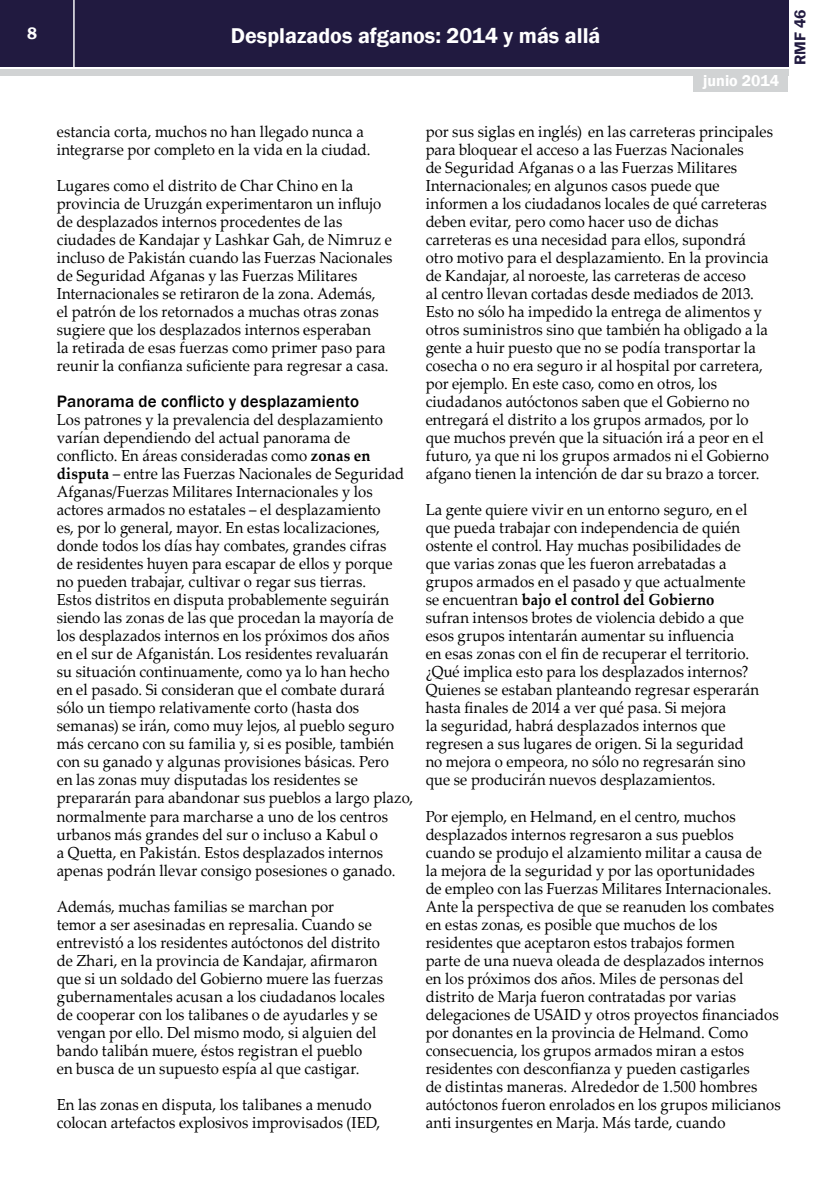
<style>
.page{position:relative;width:840px;height:1191px;background:#fff}
.page>*{position:absolute;margin:0;border:0;box-sizing:border-box;transform-origin:0 0}
.t1{font:600 22px "Franklin Gothic";color:#fff}
.t2{font:500 17px "Franklin Gothic";letter-spacing:.01em;color:#000}
.t3{font:600 17px "Franklin Gothic";color:#fff}
.t4{font:16px/18px "Palatino Linotype";letter-spacing:.005em;color:#000;scale:.93 1}
.t5{font:600 16px "Franklin Gothic";color:#fff}
.t6{font:600 16px "Franklin Gothic";color:#211a40}
.s1{font-weight:700}
</style>
<div class="page">
<div style="left:0;top:0;width:787px;height:66px;background:#211a40"></div>
<div style="left:0;top:69px;width:787px;height:6px;background:#d1d3d4"></div>
<hr style="left:73px;top:0;width:2px;height:67px;background:#fff">
<div style="left:693px;top:74px;width:94px;height:18px;background:#d1d3d4"></div>
<p class="t3" style="left:27px;top:23px;width:11px">8</p>
<h1 class="t1" style="left:231px;top:22px;width:371px">Desplazados afganos: 2014 y más allá</h1>
<p class="t5" style="left:702px;top:71px;width:77px">junio 2014</p>
<p class="t6" style="left:789px;top:65px;width:57px;rotate:-90deg">RMF 46</p>
<p class="t4" style="left:57px;top:122px;width:339px">estancia corta, muchos no han llegado nunca a integrarse por completo en la vida en la ciudad.</p>
<p class="t4" style="left:57px;top:176px;width:362px">Lugares como el distrito de Char Chino en la provincia de Uruzgán experimentaron un influjo de desplazados internos procedentes de las ciudades de Kandajar y Lashkar Gah, de Nimruz e incluso de Pakistán cuando las Fuerzas Nacionales de Seguridad Afganas y las Fuerzas Militares Internacionales se retiraron de la zona. Además,<br>el patrón de los retornados a muchas otras zonas sugiere que los desplazados internos esperaban<br>la retirada de esas fuerzas como primer paso para reunir la confianza suficiente para regresar a casa.</p>
<p class="t2" style="left:57px;top:391px;width:304px">Panorama de conflicto y desplazamiento</p>
<p class="t4" style="left:57px;top:410px;width:385px">Los patrones y la prevalencia del desplazamiento varían dependiendo del actual panorama de conflicto. En áreas consideradas como <span class="s1">zonas en disputa</span> – entre las Fuerzas Nacionales de Seguridad Afganas/Fuerzas Militares Internacionales y los actores armados no estatales – el desplazamiento<br>es, por lo general, mayor. En estas localizaciones, donde todos los días hay combates, grandes cifras<br>de residentes huyen para escapar de ellos y porque<br>no pueden trabajar, cultivar o regar sus tierras.<br>Estos distritos en disputa probablemente seguirán siendo las zonas de las que procedan la mayoría de los desplazados internos en los próximos dos años<br>en el sur de Afganistán. Los residentes revaluarán<br>su situación continuamente, como ya lo han hecho<br>en el pasado. Si consideran que el combate durará sólo un tiempo relativamente corto (hasta dos semanas) se irán, como muy lejos, al pueblo seguro más cercano con su familia y, si es posible, también con su ganado y algunas provisiones básicas. Pero<br>en las zonas muy disputadas los residentes se prepararán para abandonar sus pueblos a largo plazo, normalmente para marcharse a uno de los centros urbanos más grandes del sur o incluso a Kabul o<br>a Quetta, en Pakistán. Estos desplazados internos apenas podrán llevar consigo posesiones o ganado.</p>
<p class="t4" style="left:57px;top:896px;width:354px">Además, muchas familias se marchan por<br>temor a ser asesinadas en represalia. Cuando se entrevistó a los residentes autóctonos del distrito de Zhari, en la provincia de Kandajar, afirmaron que si un soldado del Gobierno muere las fuerzas gubernamentales acusan a los ciudadanos locales de cooperar con los talibanes o de ayudarles y se vengan por ello. Del mismo modo, si alguien del bando talibán muere, éstos registran el pueblo<br>en busca de un supuesto espía al que castigar.</p>
<p class="t4" style="left:57px;top:1094px;width:349px">En las zonas en disputa, los talibanes a menudo colocan artefactos explosivos improvisados (IED,</p>
<p class="t4" style="left:425px;top:122px;width:375px">por sus siglas en inglés) en las carreteras principales para bloquear el acceso a las Fuerzas Nacionales<br>de Seguridad Afganas o a las Fuerzas Militares Internacionales; en algunos casos puede que informen a los ciudadanos locales de qué carreteras deben evitar, pero como hacer uso de dichas carreteras es una necesidad para ellos, supondrá otro motivo para el desplazamiento. En la provincia de Kandajar, al noroeste, las carreteras de acceso<br>al centro llevan cortadas desde mediados de 2013.<br>Esto no sólo ha impedido la entrega de alimentos y otros suministros sino que también ha obligado a la gente a huir puesto que no se podía transportar la cosecha o no era seguro ir al hospital por carretera, por ejemplo. En este caso, como en otros, los ciudadanos autóctonos saben que el Gobierno no entregará el distrito a los grupos armados, por lo que muchos prevén que la situación irá a peor en el futuro, ya que ni los grupos armados ni el Gobierno afgano tienen la intención de dar su brazo a torcer.</p>
<p class="t4" style="left:425px;top:500px;width:360px">La gente quiere vivir en un entorno seguro, en el que pueda trabajar con independencia de quién ostente el control. Hay muchas posibilidades de que varias zonas que les fueron arrebatadas a grupos armados en el pasado y que actualmente se encuentran <span class="s1">bajo el control del Gobierno </span>sufran intensos brotes de violencia debido a que esos grupos intentarán aumentar su influencia<br>en esas zonas con el fin de recuperar el territorio. ¿Qué implica esto para los desplazados internos?<br>Quienes se estaban planteando regresar esperarán hasta finales de 2014 a ver qué pasa. Si mejora<br>la seguridad, habrá desplazados internos que regresen a sus lugares de origen. Si la seguridad no mejora o empeora, no sólo no regresarán sino que se producirán nuevos desplazamientos.</p>
<p class="t4" style="left:425px;top:806px;width:383px">Por ejemplo, en Helmand, en el centro, muchos desplazados internos regresaron a sus pueblos cuando se produjo el alzamiento militar a causa de<br>la mejora de la seguridad y por las oportunidades<br>de empleo con las Fuerzas Militares Internacionales.<br>Ante la perspectiva de que se reanuden los combates en estas zonas, es posible que muchos de los residentes que aceptaron estos trabajos formen<br>parte de una nueva oleada de desplazados internos en los próximos dos años. Miles de personas del distrito de Marja fueron contratadas por varias delegaciones de USAID y otros proyectos financiados por donantes en la provincia de Helmand. Como consecuencia, los grupos armados miran a estos residentes con desconfianza y pueden castigarles<br>de distintas maneras. Alrededor de 1.500 hombres autóctonos fueron enrolados en los grupos milicianos anti insurgentes en Marja. Más tarde, cuando</p>
</div>
